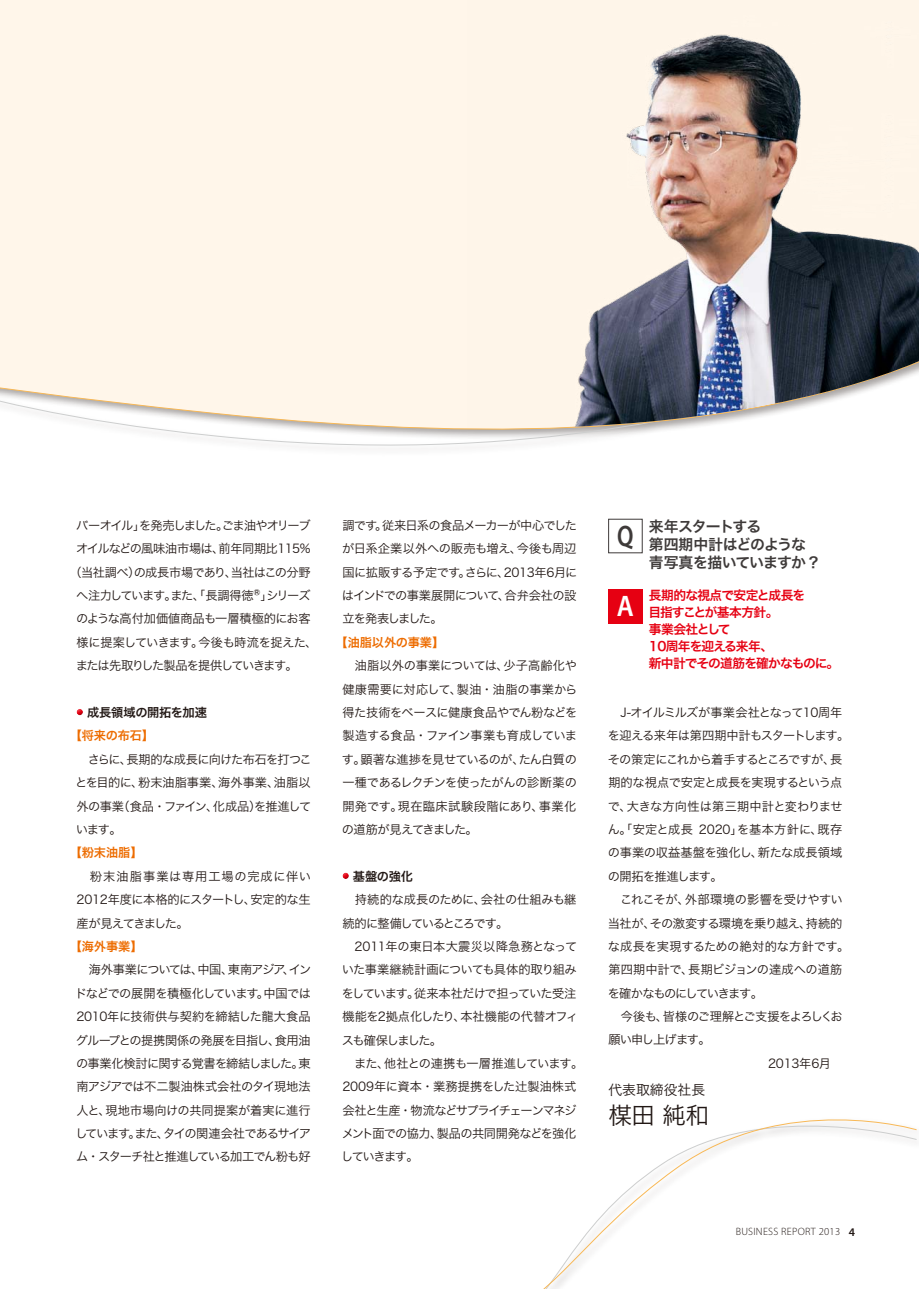
<style>
.page{position:relative;width:919px;height:1289px;background:#fff}
.page>*{position:absolute;margin:0;border:0;box-sizing:border-box;transform-origin:0 0}
.t1{font:600 29.7px "Myriad Pro";color:#3e3a39;scale:.78 1}
.t2{font:600 29.7px "Myriad Pro";color:#fff;scale:.9 1}
.t3{font:23.4px "Hira Kaku Pro W3";color:#221815}
.t4{font:14.85px/18px "Hira Kaku Pro W6";letter-spacing:-.06em;color:#3e3a39}
.t5{font:13.8px "Hira Kaku Pro W3";color:#221815}
.t6{font:12.75px/17px "Hira Kaku Pro W6";letter-spacing:-.07em;color:#e60012}
.t7{font:12.15px/23.4px "Hira Kaku Pro W3";letter-spacing:-.05em;color:#221815;text-align:justify}
.t8{font:12.15px "Hira Kaku Pro W3";letter-spacing:-.01em;color:#221815}
.t9{font:12.15px "Hira Kaku Pro W3";letter-spacing:-.11em;color:#221815}
.t10{font:12.15px "Hira Kaku Pro W3";letter-spacing:-.07em;color:#221815}
.t11{font:12.15px "Hira Kaku Pro W3";letter-spacing:-.02em;color:#221815}
.t12{font:12.15px "Hira Kaku Pro W3";letter-spacing:-.105em;color:#221815}
.t13{font:12.15px "Hira Kaku Pro W6";letter-spacing:-.01em;color:#ed6c00}
.t14{font:12.15px "Hira Kaku Pro W3";letter-spacing:-.015em;color:#221815}
.t15{font:12.15px "Hira Kaku Pro W3";letter-spacing:-.03em;color:#221815}
.t16{font:12.15px "Hira Kaku Pro W3";letter-spacing:.005em;color:#221815}
.t17{font:12.15px "Hira Kaku Pro W6";letter-spacing:-.01em;color:#221815}
.t18{font:12.15px "Hira Kaku Pro W3";letter-spacing:-.075em;color:#221815}
.t19{font:300 10.65px "Myriad Pro";letter-spacing:.025em;color:#221815}
.s1{font-weight:600;font-size:11.7px}
</style>
<div class="page">
<div style="left:0;top:0;width:466px;height:319px;background:#fff6ea"></div>
<div style="left:0;top:319px;width:466px;height:18px;background:#fff6ea"></div>
<svg style="left:0;top:337px;width:660px;height:109px"></svg>
<img style="left:466px;top:0;width:452px;height:430px">
<div style="left:75px;top:708px;width:10px;height:8px;background:#221815;opacity:.75"></div>
<div style="left:341px;top:872px;width:10px;height:8px;background:#221815;opacity:.75"></div>
<div style="left:608px;top:519px;width:34px;height:34px;border:1px solid #3e3a39"></div>
<div style="left:608px;top:589px;width:34px;height:34px;background:#e60012"></div>
<svg style="left:544px;top:1119px;width:373px;height:169px"></svg>
<p class="t12" style="left:76px;top:514px;width:236px">バーオイル」を発売しました。ごま油やオリーブ</p>
<p class="t7" style="left:76px;top:536px;width:236px">オイルなどの風味油市場は、前年同期比115%</p>
<p class="t7" style="left:70px;top:559px;width:242px">（当社調べ）の成長市場であり、当社はこの分野</p>
<p class="t9" style="left:76px;top:584px;width:236px">へ注力しています。また、「長調得徳®」シリーズ</p>
<p class="t8" style="left:76px;top:608px;width:236px">のような高付加価値商品も一層積極的にお客</p>
<p class="t7" style="left:76px;top:629px;width:242px">様に提案していきます。今後も時流を捉えた、</p>
<p class="t9" style="left:76px;top:654px;width:223px">または先取りした製品を提供していきます。</p>
<p class="t17" style="left:87px;top:701px;width:121px">成長領域の開拓を加速</p>
<p class="t13" style="left:70px;top:724px;width:86px">【将来の布石】</p>
<p class="t7" style="left:75px;top:746px;width:238px">　さらに、長期的な成長に向けた布石を打つことを目的に、粉末油脂事業、海外事業、油脂以外の事業（食品・ファイン、化成品）を推進しています。</p>
<p class="t13" style="left:70px;top:841px;width:74px">【粉末油脂】</p>
<p class="t7" style="left:76px;top:863px;width:236px">　粉末油脂事業は専用工場の完成に伴い2012年度に本格的にスタートし、安定的な生産が見えてきました。</p>
<p class="t13" style="left:70px;top:935px;width:74px">【海外事業】</p>
<p class="t7" style="left:75px;top:957px;width:238px">　海外事業については、中国、東南アジア、インドなどでの展開を積極化しています。中国では2010年に技術供与契約を締結した龍大食品グループとの提携関係の発展を目指し、食用油の事業化検討に関する覚書を締結しました。東南アジアでは不二製油株式会社のタイ現地法人と、現地市場向けの共同提案が着実に進行しています。また、タイの関連会社であるサイアム・スターチ社と推進している加工でん粉も好</p>
<p class="t7" style="left:342px;top:512px;width:237px">調です。従来日系の食品メーカーが中心でしたが日系企業以外への販売も増え、今後も周辺国に拡販する予定です。さらに、2013年6月にはインドでの事業展開について、合弁会社の設立を発表しました。</p>
<p class="t13" style="left:335px;top:631px;width:110px">【油脂以外の事業】</p>
<p class="t7" style="left:342px;top:653px;width:237px">　油脂以外の事業については、少子高齢化や健康需要に対応して、製油・油脂の事業から得た技術をベースに健康食品やでん粉などを製造する食品・ファイン事業も育成しています。顕著な進捗を見せているのが、たん白質の一種であるレクチンを使ったがんの診断薬の開発です。現在臨床試験段階にあり、事業化の道筋が見えてきました。</p>
<p class="t17" style="left:353px;top:865px;width:62px">基盤の強化</p>
<p class="t7" style="left:341px;top:887px;width:243px;text-align:left">　持続的な成長のために、会社の仕組みも継続的に整備しているところです。<br>　2011年の東日本大震災以降急務となっていた事業継続計画についても具体的取り組みをしています。従来本社だけで担っていた受注機能を2拠点化したり、本社機能の代替オフィスも確保しました。　　　<br>　また、他社との連携も一層推進しています。<br>2009年に資本・業務提携をした辻製油株式会社と生産・物流などサプライチェーンマネジメント面での協力、製品の共同開発などを強化していきます。</p>
<h1 class="t1" style="left:617px;top:517px;width:22px">Q</h1>
<h1 class="t2" style="left:617px;top:587px;width:20px">A</h1>
<p class="t4" style="left:648px;top:517px;width:174px">来年スタートする<br>第四期中計はどのような青写真を描いていますか？</p>
<p class="t6" style="left:648px;top:586px;width:192px">長期的な視点で安定と成長を<br>目指すことが基本方針。<br>事業会社として<br>10周年を迎える来年、<br>新中計でその道筋を確かなものに。</p>
<p class="t10" style="left:608px;top:701px;width:235px">　J-オイルミルズが事業会社となって10周年</p>
<p class="t7" style="left:607px;top:723px;width:243px">を迎える来年は第四期中計もスタートします。</p>
<p class="t10" style="left:608px;top:748px;width:236px">その策定にこれから着手するところですが、長</p>
<p class="t15" style="left:608px;top:771px;width:235px">期的な視点で安定と成長を実現するという点</p>
<p class="t16" style="left:607px;top:795px;width:236px">で、大きな方向性は第三期中計と変わりませ</p>
<p class="t8" style="left:607px;top:818px;width:236px">ん。「安定と成長 2020」を基本方針に、既存</p>
<p class="t11" style="left:608px;top:842px;width:236px">の事業の収益基盤を強化し、新たな成長領域</p>
<p class="t7" style="left:608px;top:863px;width:116px">の開拓を推進します。</p>
<p class="t11" style="left:608px;top:888px;width:236px">　これこそが、外部環境の影響を受けやすい</p>
<p class="t7" style="left:608px;top:910px;width:236px">当社が、その激変する環境を乗り越え、持続的</p>
<p class="t8" style="left:608px;top:935px;width:243px">な成長を実現するための絶対的な方針です。</p>
<p class="t14" style="left:608px;top:958px;width:235px">第四期中計で、長期ビジョンの達成への道筋</p>
<p class="t12" style="left:607px;top:982px;width:157px">を確かなものにしていきます。</p>
<p class="t7" style="left:608px;top:1003px;width:236px">　今後も、皆様のご理解とご支援をよろしくお</p>
<p class="t18" style="left:608px;top:1029px;width:104px">願い申し上げます。</p>
<p class="t14" style="left:768px;top:1052px;width:76px">2013年6月　</p>
<p class="t5" style="left:608px;top:1077px;width:98px">代表取締役社長</p>
<h2 class="t3" style="left:608px;top:1094px;width:102px">楳田 純和</h2>
<p class="t19" style="left:735px;top:1225px;width:121px">BUSINESS REPORT 2013 <span class="s1">4</span></p>
</div>
